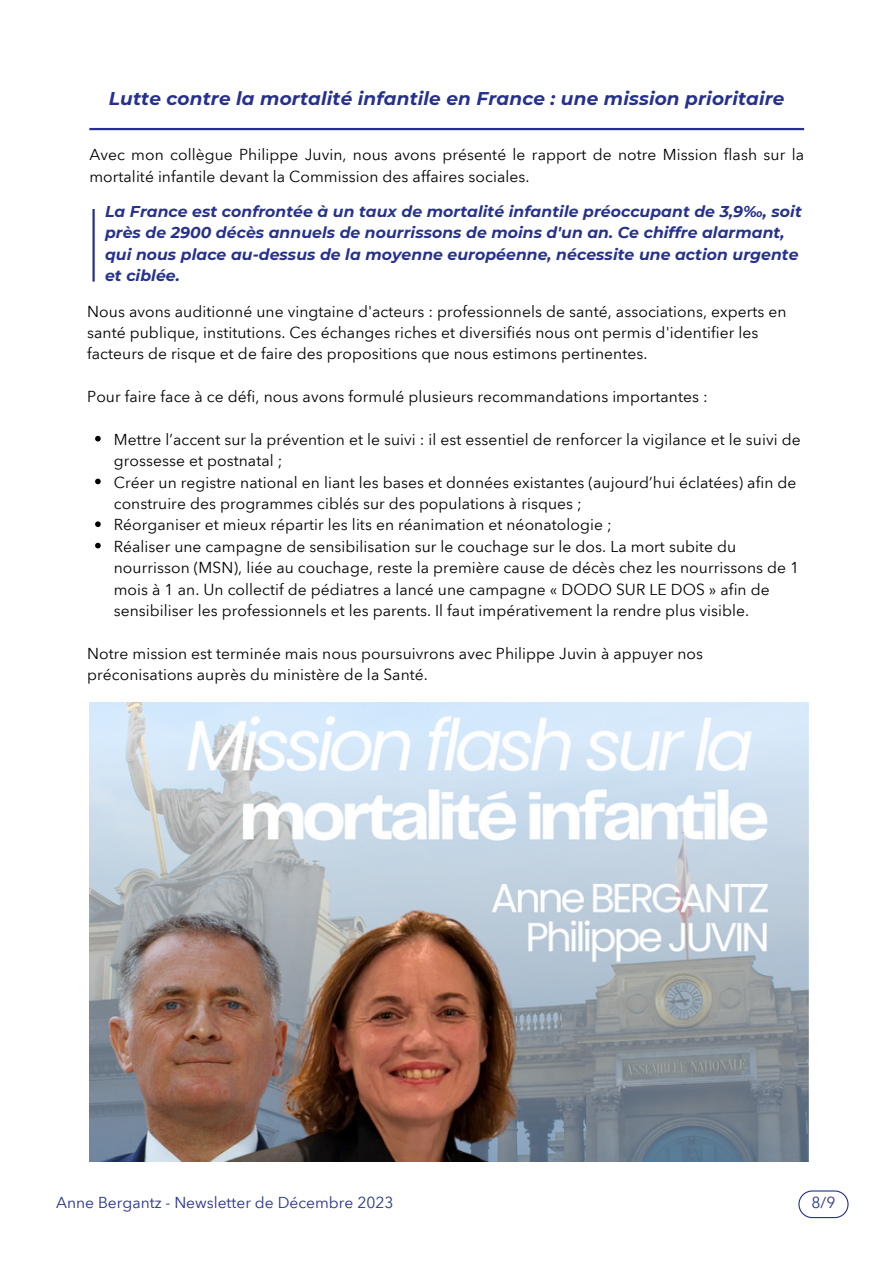
<style>
.page{position:relative;width:893px;height:1264px;background:#fff}
.page>*{position:absolute;margin:0;border:0;box-sizing:border-box;transform-origin:0 0}
.t1{font:italic 700 18.45px "Montserrat";letter-spacing:.01em;color:#26318f}
.t2{font:15.6px/21.3px "Avenir Next Arabic";letter-spacing:.005em;color:#000}
.t3{font:italic 700 15.6px/21.3px "Montserrat";letter-spacing:.005em;color:#26318f}
.t4{font:15.6px "Avenir Next Arabic";color:#26318f}
</style>
<div class="page">
<hr style="left:92px;top:209px;width:3px;height:72px;background:#26318f">
<hr style="left:89px;top:128px;width:715px;height:2px;background:#26318f">
<img style="left:89px;top:702px;width:719px;height:459px">
<svg style="left:798px;top:1190px;width:50px;height:28px"></svg>
<svg style="left:95px;top:436px;width:6px;height:5px"></svg>
<svg style="left:95px;top:478px;width:6px;height:6px"></svg>
<svg style="left:95px;top:521px;width:6px;height:6px"></svg>
<svg style="left:95px;top:543px;width:6px;height:5px"></svg>
<h1 class="t1" style="left:109px;top:87px;width:677px">Lutte contre la mortalité infantile en France : une mission prioritaire</h1>
<h2 class="t2" style="left:89px;top:144px;width:716px">Avec mon collègue Philippe Juvin, nous avons présenté le rapport de notre Mission flash sur la mortalité infantile devant la Commission des affaires sociales.</h2>
<p class="t3" style="left:105px;top:201px;width:698px">La France est confrontée à un taux de mortalité infantile préoccupant de 3,9‰, soit près de 2900 décès annuels de nourrissons de moins d'un an. Ce chiffre alarmant, qui nous place au-dessus de la moyenne européenne, nécessite une action urgente et ciblée.</p>
<p class="t2" style="left:87px;top:300px;width:701px">Nous avons auditionné une vingtaine d'acteurs : professionnels de santé, associations, experts en santé publique, institutions. Ces échanges riches et diversifiés nous ont permis d'identifier les facteurs de risque et de faire des propositions que nous estimons pertinentes.</p>
<p class="t2" style="left:87px;top:386px;width:622px">Pour faire face à ce défi, nous avons formulé plusieurs recommandations importantes :</p>
<p class="t2" style="left:114px;top:429px;width:688px">Mettre l’accent sur la prévention et le suivi : il est essentiel de renforcer la vigilance et le suivi de grossesse et postnatal ;</p>
<p class="t2" style="left:114px;top:471px;width:684px">Créer un registre national en liant les bases et données existantes (aujourd’hui éclatées) afin de construire des programmes ciblés sur des populations à risques ;</p>
<p class="t2" style="left:114px;top:514px;width:499px">Réorganiser et mieux répartir les lits en réanimation et néonatologie ;</p>
<p class="t2" style="left:114px;top:535px;width:687px">Réaliser une campagne de sensibilisation sur le couchage sur le dos. La mort subite du nourrisson (MSN), liée au couchage, reste la première cause de décès chez les nourrissons de 1 mois à 1 an. Un collectif de pédiatres a lancé une campagne « DODO SUR LE DOS » afin de sensibiliser les professionnels et les parents. Il faut impérativement la rendre plus visible.</p>
<p class="t2" style="left:87px;top:642px;width:617px">Notre mission est terminée mais nous poursuivrons avec Philippe Juvin à appuyer nos préconisations auprès du ministère de la Santé.</p>
<p class="t4" style="left:56px;top:1193px;width:339px">Anne Bergantz - Newsletter de Décembre 2023</p>
<p class="t4" style="left:811px;top:1193px;width:25px">8/9</p>
</div>
